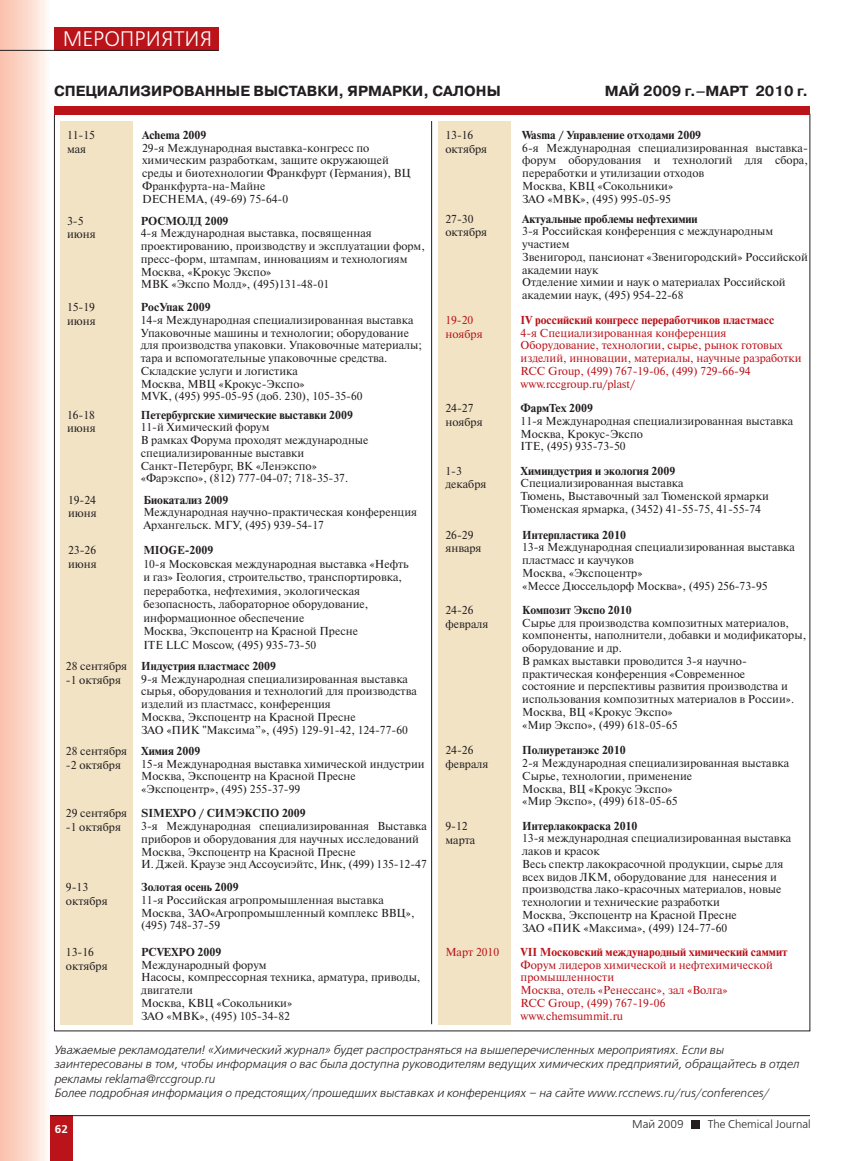
<style>
.page{position:relative;width:864px;height:1161px;background:#fff}
.page>*{position:absolute;margin:0;border:0;box-sizing:border-box;transform-origin:0 0}
.t1{font:21px "Free Set C";color:#fff}
.t2{font:700 14.7px "Pragmatica C";color:#231f20}
.t3{font:italic 11.85px/14.2px "Free Set C";color:#231f20}
.t4{font:11.55px/12.8px "Newton C";color:#231f20}
.t5{font:700 11.55px "Newton C";color:#231f20}
.t6{font:11.55px/12.8px "Newton C";color:#ba131a}
.t7{font:700 11.55px "Newton C";color:#ba131a}
.t8{font:11.25px "Free Set C";color:#231f20}
.t9{font:700 11.25px "Free Set C";color:#fff}
</style>
<div class="page">
<div style="left:50px;top:1115px;width:23px;height:46px;background:#ba131a"></div>
<hr style="left:0;top:1115px;width:809px;height:1px;background:#231f20">
<div style="left:691px;top:1120px;width:8px;height:8px;background:#231f20"></div>
<div style="left:61px;top:121px;width:72px;height:903px;background:#f2e3c5"></div>
<div style="left:438px;top:121px;width:72px;height:903px;background:#f2e3c5"></div>
<hr style="left:431px;top:121px;width:1px;height:903px;background:#231f20">
<div style="left:54px;top:107px;width:755px;height:8px;background:#ba131a"></div>
<img style="left:0;top:0;width:49px;height:1161px">
<div style="left:54px;top:27px;width:164px;height:23px;background:#ba131a"></div>
<hr style="left:0;top:50px;width:218px;height:1px;background:#231f20">
<h1 class="t1" style="left:63px;top:27px;width:151px">МЕРОПРИЯТИЯ</h1>
<p class="t2" style="left:54px;top:83px;width:448px">СПЕЦИАЛИЗИРОВАННЫЕ ВЫСТАВКИ, ЯРМАРКИ, САЛОНЫ</p>
<p class="t2" style="left:604px;top:83px;width:113px">МАЙ 2009 г.–март</p>
<p class="t2" style="left:755px;top:83px;width:54px">2010 г.</p>
<p class="t4" style="left:445px;top:128px;width:43px;line-height:13.8px">13-16 октября</p>
<p class="t4" style="left:67px;top:128px;width:29px;line-height:13.8px">11-15 мая</p>
<p class="t5" style="left:522px;top:128px;width:180px">Wasma / Управление отходами 2009</p>
<p class="t5" style="left:142px;top:128px;width:66px">Achema 2009</p>
<p class="t4" style="left:142px;top:141px;width:270px">29-я Международная выставка-конгресс по химическим разработкам, защите окружающей среды и биотехнологии Франкфурт (Германия), ВЦ Франкфурта-на-Майне<br>DECHEMA, (49-69) 75-64-0</p>
<p class="t4" style="left:522px;top:141px;width:287px">6-я Международная специализированная выставка&shy;форум оборудования и технологий для сбора, переработки и утилизации отходов<br>Москва, КВЦ «Сокольники»<br>ЗАО «МВК», (495) 995-05-95</p>
<p class="t4" style="left:67px;top:214px;width:30px;line-height:13.8px">3-5 июня</p>
<p class="t5" style="left:141px;top:214px;width:89px">РОСМОЛД 2009</p>
<p class="t4" style="left:141px;top:227px;width:285px">4-я Международная выставка, посвященная проектированию, производству и эксплуатации форм, пресс-форм, штампам, инновациям и технологиям Москва, «Крокус Экспо»<br>МВК «Экспо Молд», (495)131-48-01</p>
<p class="t4" style="left:445px;top:212px;width:43px;line-height:13.8px">27-30 октября</p>
<p class="t4" style="left:67px;top:300px;width:30px;line-height:13.8px">15-19 июня</p>
<p class="t4" style="left:67px;top:408px;width:30px;line-height:13.8px">16-18 июня</p>
<p class="t5" style="left:141px;top:301px;width:71px">РосУпак 2009</p>
<p class="t4" style="left:141px;top:313px;width:282px">14-я Международная специализированная выставка Упаковочные машины и технологии; оборудование для производства упаковки. Упаковочные материалы; тара и вспомогательные упаковочные средства.<br>Складские услуги и логистика<br>Москва, МВЦ «Крокус-Экспо»<br>MVK, (495) 995-05-95 (доб. 230), 105-35-60</p>
<p class="t5" style="left:141px;top:408px;width:213px">Петербургские химические выставки 2009</p>
<p class="t4" style="left:141px;top:421px;width:229px">11-й Химический форум<br>В рамках Форума проходят международные специализированные выставки Санкт-Петербург, ВК «Ленэкспо» «Фарэкспо», (812) 777-04-07; 718-35-37.</p>
<p class="t6" style="left:445px;top:313px;width:39px;line-height:13.8px">19-20 ноября</p>
<p class="t4" style="left:445px;top:401px;width:39px;line-height:13.8px">24-27 ноября</p>
<p class="t4" style="left:445px;top:464px;width:43px;line-height:13.8px">1-3 декабря</p>
<p class="t4" style="left:68px;top:493px;width:30px;line-height:13.8px">19-24 июня</p>
<p class="t4" style="left:68px;top:543px;width:30px;line-height:13.8px">23-26 июня</p>
<p class="t5" style="left:143px;top:493px;width:87px">Биокатализ 2009</p>
<p class="t4" style="left:143px;top:506px;width:275px">Международная научно-практическая конференция<br>Архангельск. МГУ, (495) 939-54-17</p>
<p class="t5" style="left:143px;top:544px;width:71px">MIOGE-2009</p>
<p class="t4" style="left:143px;top:557px;width:267px;line-height:13.5px">10-я Московская международная выставка «Нефть и газ» Геология, строительство, транспортировка, переработка, нефтехимия, экологическая безопасность, лабораторное оборудование, информационное обеспечение<br>Москва, Экспоцентр на Красной Пресне<br>ITE LLC Moscow, (495) 935-73-50</p>
<p class="t4" style="left:445px;top:528px;width:38px;line-height:13.8px">26-29 января</p>
<p class="t4" style="left:445px;top:603px;width:44px;line-height:13.8px">24-26 февраля</p>
<p class="t4" style="left:66px;top:659px;width:63px;line-height:13.8px">28 сентября -1 октября</p>
<p class="t5" style="left:141px;top:659px;width:136px">Индустрия пластмасс 2009</p>
<p class="t4" style="left:141px;top:672px;width:277px">9-я Международная специализированная выставка сырья, оборудования и технологий для производства изделий из пластмасс, конференция<br>Москва, Экспоцентр на Красной Пресне<br>ЗАО «ПИК "Максима”», (495) 129-91-42, 124-77-60</p>
<p class="t5" style="left:522px;top:212px;width:177px">Актуальные проблемы нефтехимии</p>
<p class="t4" style="left:522px;top:225px;width:287px">3-я Российская конференция с международным участием<br>Звенигород, пансионат «Звенигородский» Российской академии наук<br>Отделение химии и наук о материалах Российской академии наук, (495) 954-22-68</p>
<p class="t7" style="left:520px;top:314px;width:255px">IV российский конгресс переработчиков пластмасс</p>
<p class="t6" style="left:520px;top:326px;width:282px">4-я Специализированная конференция Оборудование, технологии, сырье, рынок готовых изделий, инновации, материалы, научные разработки RCC Group, (499) 767-19-06, (499) 729-66-94 www.rccgroup.ru/plast/</p>
<p class="t5" style="left:520px;top:401px;width:74px">ФармТех 2009</p>
<p class="t4" style="left:520px;top:414px;width:274px">11-я Международная специализированная выставка<br>Москва, Крокус-Экспо<br>ITE, (495) 935-73-50</p>
<p class="t5" style="left:520px;top:464px;width:156px">Химиндустрия и экология 2009</p>
<p class="t4" style="left:520px;top:477px;width:249px">Специализированная выставка<br>Тюмень, Выставочный зал Тюменской ярмарки<br>Тюменская ярмарка, (3452) 41-55-75, 41-55-74</p>
<p class="t5" style="left:522px;top:528px;width:105px">Интерпластика 2010</p>
<p class="t4" style="left:522px;top:541px;width:274px">13-я Международная специализированная выставка пластмасс и каучуков<br>Москва, «Экспоцентр»<br>«Мессе Дюссельдорф Москва», (495) 256-73-95</p>
<p class="t5" style="left:522px;top:603px;width:111px">Композит Экспо 2010</p>
<p class="t4" style="left:522px;top:616px;width:285px">Сырье для производства композитных материалов, компоненты, наполнители, добавки и модификаторы, оборудование и др.<br>В рамках выставки проводится 3-я научно&shy;практическая конференция «Современное<br>состояние и перспективы развития производства и использования композитных материалов в России».<br>Москва, ВЦ «Крокус Экспо»<br>«Мир Экспо», (499) 618-05-65</p>
<p class="t4" style="left:66px;top:744px;width:63px;line-height:13.8px">28 сентября -2 октября</p>
<p class="t5" style="left:141px;top:744px;width:61px">Химия 2009</p>
<p class="t4" style="left:141px;top:757px;width:285px">15-я Международная выставка химической индустрии<br>Москва, Экспоцентр на Красной Пресне «Экспоцентр», (495) 255-37-99</p>
<p class="t4" style="left:445px;top:743px;width:44px;line-height:13.8px">24-26 февраля</p>
<p class="t4" style="left:66px;top:806px;width:63px;line-height:13.8px">29 сентября -1 октября</p>
<p class="t5" style="left:141px;top:807px;width:166px">SIMEXPO / СИМЭКСПО 2009</p>
<p class="t4" style="left:141px;top:820px;width:287px">3-я Международная специализированная Выставка приборов и оборудования для научных исследований Москва, Экспоцентр на Красной Пресне<br>И. Джей. Краузе энд Ассоусиэйтс, Инк, (499) 135-12-47</p>
<p class="t4" style="left:445px;top:819px;width:31px;line-height:13.8px">9-12 марта</p>
<p class="t4" style="left:66px;top:880px;width:43px;line-height:13.8px">9-13 октября</p>
<p class="t5" style="left:141px;top:881px;width:99px">Золотая осень 2009</p>
<p class="t4" style="left:141px;top:893px;width:275px">11-я Российская агропромышленная выставка<br>Москва, ЗАО«Агропромышленный комплекс ВВЦ», (495) 748-37-59</p>
<p class="t5" style="left:522px;top:744px;width:105px">Полиуретанэкс 2010</p>
<p class="t4" style="left:522px;top:757px;width:268px">2-я Международная специализированная выставка Сырье, технологии, применение<br>Москва, ВЦ «Крокус Экспо»<br>«Мир Экспо», (499) 618-05-65</p>
<p class="t5" style="left:522px;top:819px;width:117px">Интерлакокраска 2010</p>
<p class="t4" style="left:522px;top:832px;width:270px">13-я международная специализированная выставка лаков и красок<br>Весь спектр лакокрасочной продукции, сырье для всех видов ЛКМ, оборудование для нанесения и производства лако-красочных материалов, новые технологии и технические разработки<br>Москва, Экспоцентр на Красной Пресне<br>ЗАО «ПИК «Максима», (499) 124-77-60</p>
<p class="t4" style="left:66px;top:945px;width:43px;line-height:13.8px">13-16 октября</p>
<p class="t5" style="left:141px;top:945px;width:82px">PCVEXPO 2009</p>
<p class="t4" style="left:141px;top:958px;width:281px">Международный форум<br>Насосы, компрессорная техника, арматура, приводы, двигатели<br>Москва, КВЦ «Сокольники»<br>ЗАО «МВК», (495) 105-34-82</p>
<p class="t6" style="left:445px;top:945px;width:55px">Март 2010</p>
<p class="t7" style="left:520px;top:945px;width:268px">VII Московский международный химический саммит</p>
<p class="t6" style="left:520px;top:958px;width:254px">Форум лидеров химической и нефтехимической промышленности<br>Москва, отель «Ренессанс», зал «Волга»<br>RCC Group, (499) 767-19-06<br>www.chemsummit.ru</p>
<p class="t3" style="left:54px;top:1043px;width:746px">Уважаемые рекламодатели! «Химический журнал» будет распространяться на вышеперечисленных мероприятиях. Если вы заинтересованы в том, чтобы информация о вас была доступна руководителям ведущих химических предприятий, обращайтесь в отдел рекламы reklama@rccgroup.ru<br>Более подробная информация о предстоящих/прошедших выставках и конференциях – на сайте www.rccnews.ru/rus/conferences/</p>
<p class="t9" style="left:55px;top:1122px;width:15px">62</p>
<p class="t8" style="left:632px;top:1118px;width:53px">Май 2009</p>
<p class="t8" style="left:707px;top:1118px;width:104px">The Chemical Journal</p>
</div>
